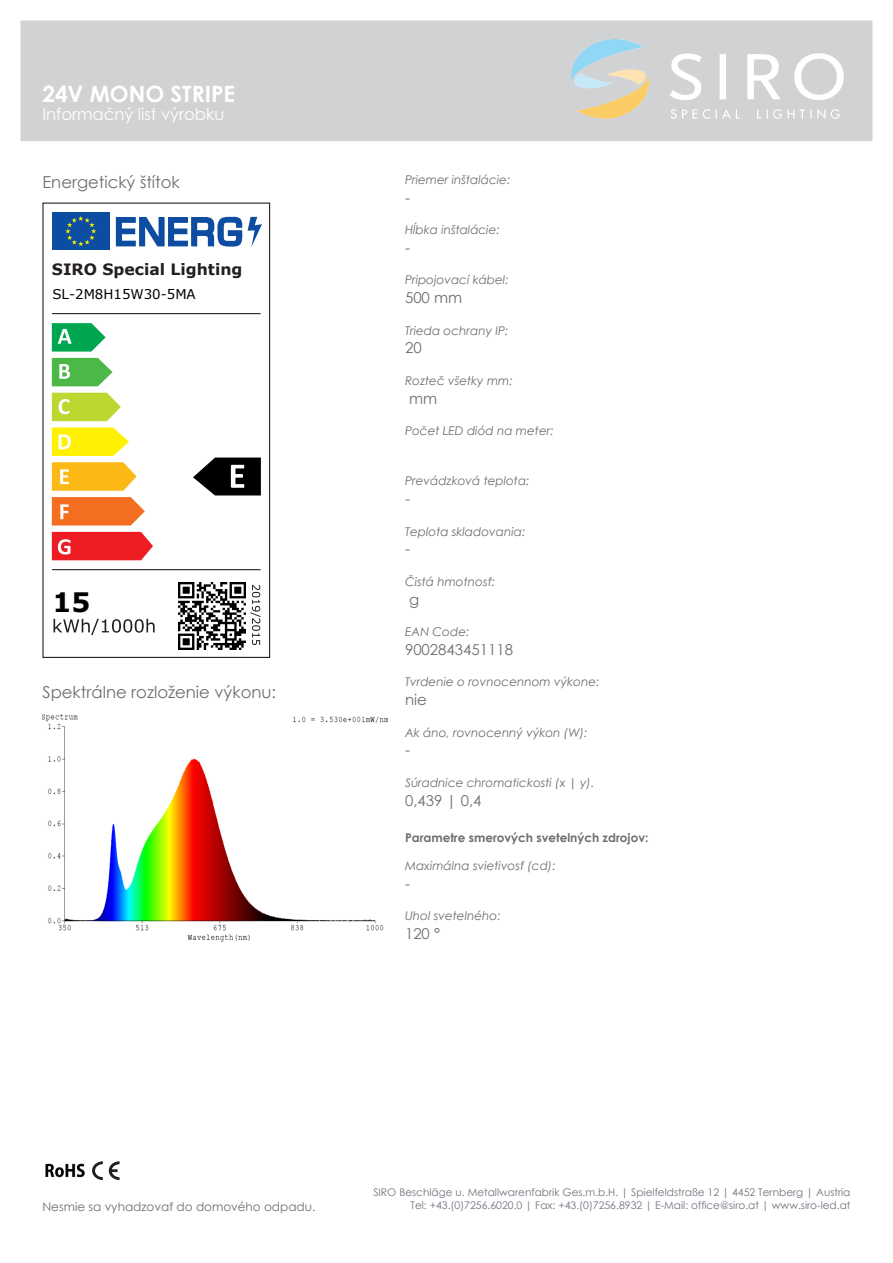
<style>
.page{position:relative;width:893px;height:1263px;background:#fff}
.page>*{position:absolute;margin:0;border:0;box-sizing:border-box;transform-origin:0 0}
.t1{font:700 26.85px "Verdana";color:#000}
.t2{font:700 22.5px "Century Gothic";color:#fff}
.t3{font:16.5px "Century Gothic";color:#6e6e6e}
.t4{font:16.5px "Century Gothic";color:#fff}
.t5{font:700 15.6px "Verdana";color:#231f20}
.t6{font:15px "Century Gothic";color:#6e6e6e}
.t7{font:13.35px "Verdana";color:#000}
.t8{font:italic 12px "Century Gothic";color:#6e6e6e}
.t9{font:700 12px "Century Gothic";color:#6e6e6e}
.t10{font:12px "Century Gothic";color:#6e6e6e}
.t11{font:10.5px/12.6px "Century Gothic";color:#6d747f;text-align:right}
</style>
<div class="page">
<div style="left:21px;top:21px;width:851px;height:120px;background:#d1d2d4"></div>
<img style="left:571px;top:40px;width:272px;height:78px">
<img style="left:45px;top:1163px;width:40px;height:15px">
<svg style="left:92px;top:1161px;width:27px;height:19px"></svg>
<div style="left:52px;top:212px;width:58px;height:38px;background:#0d4da1"></div>
<svg style="left:65px;top:216px;width:31px;height:30px"></svg>
<svg style="left:116px;top:217px;width:126px;height:30px"></svg>
<svg style="left:248px;top:217px;width:14px;height:30px"></svg>
<svg style="left:52px;top:323px;width:54px;height:29px"></svg>
<svg style="left:52px;top:358px;width:61px;height:28px"></svg>
<svg style="left:52px;top:393px;width:69px;height:28px;background:#c7db4d"></svg>
<svg style="left:52px;top:427px;width:77px;height:29px;background:#fff32b"></svg>
<svg style="left:52px;top:462px;width:85px;height:29px;background:#fcc133"></svg>
<svg style="left:52px;top:497px;width:93px;height:28px;background:#f47d38"></svg>
<svg style="left:52px;top:532px;width:101px;height:28px;background:#ef3237"></svg>
<svg style="left:54px;top:619px;width:101px;height:16px"></svg>
<hr style="left:52px;top:313px;width:209px;height:1px;background:#231f20">
<hr style="left:52px;top:569px;width:209px;height:1px;background:#231f20">
<svg style="left:250px;top:585px;width:11px;height:60px"></svg>
<svg style="left:193px;top:457px;width:68px;height:38px"></svg>
<div style="left:42px;top:203px;width:228px;height:455px;border:1px solid #231f20"></div>
<img style="left:179px;top:582px;width:67px;height:67px">
<img style="left:42px;top:714px;width:345px;height:228px">
<h2 class="t2" style="left:42px;top:80px;width:194px">24V MONO STRIPE</h2>
<h3 class="t4" style="left:42px;top:104px;width:183px">Informačný list výrobku</h3>
<h3 class="t3" style="left:42px;top:171px;width:139px">Energetický štítok</h3>
<h3 class="t5" style="left:52px;top:260px;width:192px">SIRO Special Lighting</h3>
<p class="t7" style="left:52px;top:285px;width:145px">SL-2M8H15W30-5MA</p>
<h1 class="t1" style="left:52px;top:585px;width:40px">15</h1>
<h3 class="t3" style="left:42px;top:681px;width:235px">Spektrálne rozloženie výkonu:</h3>
<p class="t8" style="left:405px;top:172px;width:107px">Priemer inštalácie:</p>
<p class="t6" style="left:405px;top:188px;width:6px">-</p>
<p class="t8" style="left:405px;top:222px;width:96px">Hĺbka inštalácie:</p>
<p class="t6" style="left:405px;top:238px;width:6px">-</p>
<p class="t8" style="left:405px;top:273px;width:105px">Pripojovací kábel:</p>
<p class="t6" style="left:405px;top:288px;width:59px">500 mm</p>
<p class="t8" style="left:405px;top:323px;width:105px">Trieda ochrany IP:</p>
<p class="t6" style="left:405px;top:339px;width:18px">20</p>
<p class="t8" style="left:405px;top:373px;width:109px">Rozteč všetky mm:</p>
<p class="t6" style="left:409px;top:389px;width:30px">mm</p>
<p class="t8" style="left:405px;top:423px;width:150px">Počet LED diód na meter:</p>
<p class="t8" style="left:405px;top:474px;width:126px">Prevádzková teplota:</p>
<p class="t6" style="left:405px;top:489px;width:6px">-</p>
<p class="t8" style="left:405px;top:524px;width:122px">Teplota skladovania:</p>
<p class="t6" style="left:405px;top:540px;width:6px">-</p>
<p class="t8" style="left:405px;top:574px;width:91px">Čistá hmotnosť:</p>
<p class="t6" style="left:409px;top:590px;width:12px">g</p>
<p class="t8" style="left:405px;top:624px;width:66px">EAN Code:</p>
<p class="t6" style="left:405px;top:640px;width:110px">9002843451118</p>
<p class="t8" style="left:405px;top:675px;width:196px">Tvrdenie o rovnocennom výkone:</p>
<p class="t6" style="left:405px;top:690px;width:23px">nie</p>
<p class="t8" style="left:405px;top:725px;width:184px">Ak áno, rovnocenný výkon (W):</p>
<p class="t6" style="left:405px;top:741px;width:6px">-</p>
<p class="t8" style="left:405px;top:775px;width:191px">Súradnice chromatickosti (x | y).</p>
<p class="t6" style="left:405px;top:791px;width:78px">0,439 | 0,4</p>
<p class="t9" style="left:405px;top:830px;width:245px">Parametre smerových svetelných zdrojov:</p>
<p class="t8" style="left:405px;top:858px;width:152px">Maximálna svietivosť (cd):</p>
<p class="t6" style="left:405px;top:874px;width:6px">-</p>
<p class="t8" style="left:405px;top:909px;width:97px">Uhol svetelného:</p>
<p class="t6" style="left:405px;top:924px;width:37px">120 °</p>
<p class="t10" style="left:42px;top:1199px;width:274px">Nesmie sa vyhadzovať do domového odpadu.</p>
<p class="t11" style="left:373px;top:1186px;width:479px">SIRO Beschläge u. Metallwarenfabrik Ges.m.b.H. | Spielfeldstraße 12 | 4452 Ternberg | Austria<br>Tel: +43.(0)7256.6020.0 | Fax: +43.(0)7256.8932 | E-Mail: office@siro.at | www.siro-led.at</p>
</div>
